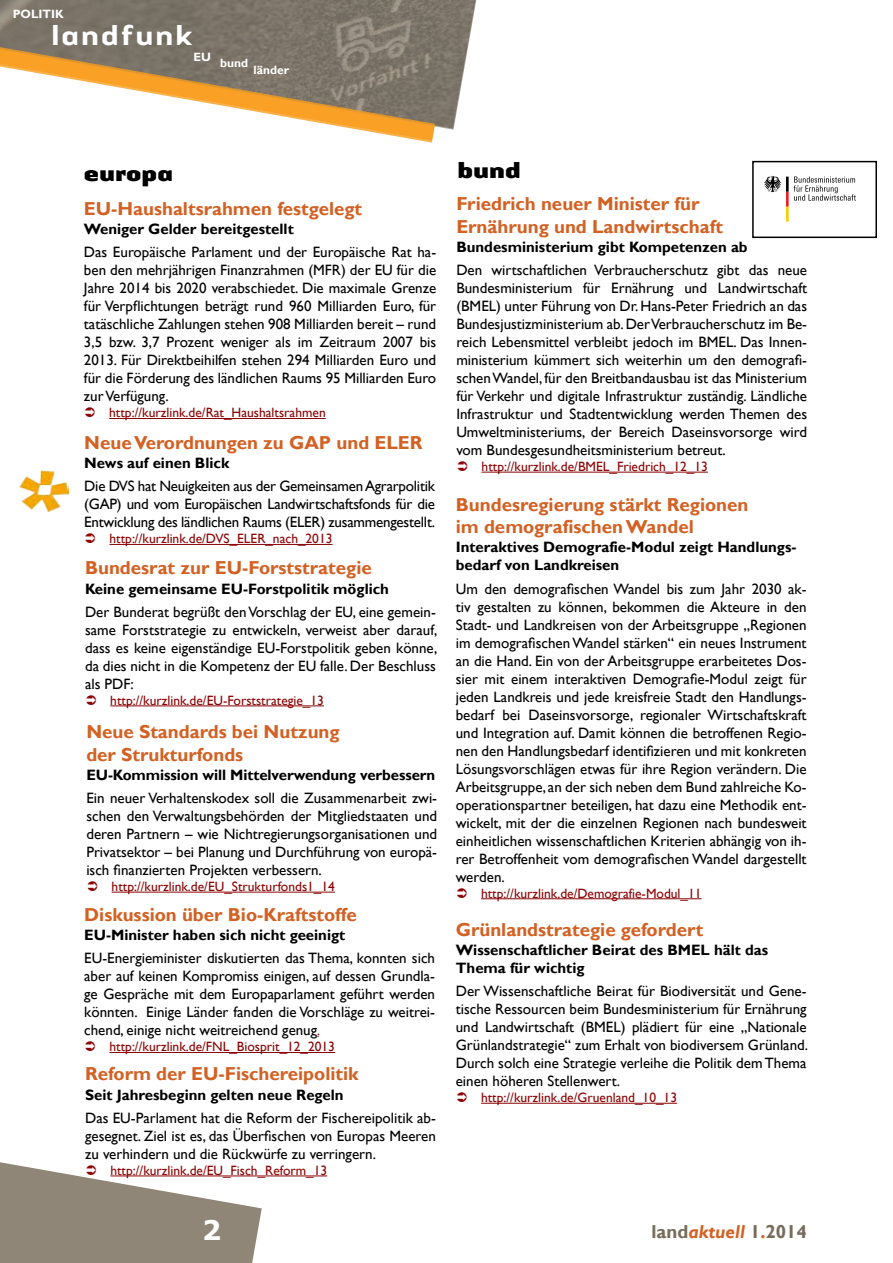
<style>
.page{position:relative;width:893px;height:1263px;background:#fff}
.page>*{position:absolute;margin:0;border:0;box-sizing:border-box;transform-origin:0 0}
.t1{font:500 30px "Authentic Sans LT";color:#fff}
.t2{font:700 27px "Verdana";color:#fff}
.t3{font:900 24px "Authentic Sans LT";color:#000}
.t4{font:700 18.75px/22.5px "Gill Sans";color:#d26123}
.t5{font:700 18.75px "Gill Sans";color:#776c5c}
.t6{font:15px/18px "Gill Sans";color:#000;text-align:justify}
.t7{font:700 15px/18px "Gill Sans";color:#000}
.t8{font:13.5px "Gill Sans";color:#8b0304}
.t9{font:700 12px "Gill Sans";color:#fff}
.s1{font-size:13.5px;color:#8b0304}
.s2{font-style:italic;color:#d26123}
.s3{color:#d26123}
</style>
<div class="page">
<svg style="left:0;top:0;width:477px;height:130px;background:#857e73"></svg>
<svg style="left:0;top:43px;width:435px;height:100px"></svg>
<hr style="left:482px;top:472px;width:226px;height:1px;background:#8b0304">
<hr style="left:109px;top:418px;width:217px;height:1px;background:#8b0304">
<hr style="left:110px;top:705px;width:214px;height:1px;background:#8b0304">
<hr style="left:481px;top:898px;width:220px;height:1px;background:#8b0304">
<hr style="left:110px;top:544px;width:223px;height:1px;background:#8b0304">
<hr style="left:112px;top:892px;width:223px;height:1px;background:#8b0304">
<img style="left:19px;top:470px;width:49px;height:41px">
<hr style="left:481px;top:1103px;width:196px;height:1px;background:#8b0304">
<svg style="left:764px;top:176px;width:92px;height:46px"></svg>
<div style="left:752px;top:161px;width:125px;height:77px;border:2px solid #000"></div>
<hr style="left:110px;top:1052px;width:225px;height:1px;background:#8b0304">
<hr style="left:110px;top:1175px;width:217px;height:1px;background:#8b0304">
<svg style="left:0;top:1162px;width:262px;height:101px"></svg>
<p class="t9" style="left:13px;top:7px;width:53px">POLITIK</p>
<h1 class="t1" style="left:51px;top:16px;width:144px">landfunk</h1>
<p class="t9" style="left:193px;top:50px;width:19px">EU</p>
<p class="t9" style="left:220px;top:56px;width:29px">bund</p>
<p class="t9" style="left:253px;top:63px;width:37px">länder</p>
<h3 class="t3" style="left:84px;top:157px;width:91px">europa</h3>
<h3 class="t3" style="left:457px;top:155px;width:65px">bund</h3>
<p class="t4" style="left:456px;top:192px;width:268px">Friedrich neuer Minister für<br>Ernährung und Landwirtschaft</p>
<p class="t7" style="left:456px;top:238px;width:293px">Bundesministerium gibt Kompetenzen ab</p>
<p class="t6" style="left:456px;top:261px;width:352px">Den wirtschaftlichen Verbraucherschutz gibt das neue Bundesministerium für Ernährung und Landwirtschaft (BMEL) unter Führung von Dr. Hans-Peter Friedrich an das Bundesjustizministerium ab. Der Verbraucherschutz im Be&shy;reich Lebensmittel verbleibt jedoch im BMEL. Das Innen&shy;ministerium kümmert sich weiterhin um den demografi&shy;schen Wandel, für den Breitbandausbau ist das Ministerium für Verkehr und digitale Infrastruktur zuständig. Ländliche Infrastruktur und Stadtentwicklung werden Themen des Umweltministeriums, der Bereich Daseinsvorsorge wird vom Bundesgesundheitsministerium betreut.</p>
<p class="t8" style="left:482px;top:459px;width:228px">http://kurzlink.de/BMEL_Friedrich_12_13</p>
<p class="t4" style="left:84px;top:197px;width:280px">EU-Haushaltsrahmen festgelegt</p>
<p class="t7" style="left:84px;top:220px;width:211px">Weniger Gelder bereitgestellt</p>
<p class="t6" style="left:84px;top:243px;width:354px">Das Europäische Parlament und der Europäische Rat ha&shy;ben den mehrjährigen Finanzrahmen (MFR) der EU für die Jahre 2014 bis 2020 verabschiedet. Die maximale Grenze für Verpflichtungen beträgt rund 960 Milliarden Euro, für tatäschliche Zahlungen stehen 908 Milliarden bereit – rund 3,5 bzw. 3,7 Prozent weniger als im Zeitraum 2007 bis 2013. Für Direktbeihilfen stehen 294 Milliarden Euro und für die Förderung des ländlichen Raums 95 Milliarden Euro zur Verfügung.</p>
<p class="t8" style="left:109px;top:405px;width:218px">http://kurzlink.de/Rat_Haushaltsrahmen</p>
<p class="t4" style="left:84px;top:431px;width:340px">Neue Verordnungen zu GAP und ELER</p>
<p class="t7" style="left:84px;top:454px;width:147px">News auf einen Blick</p>
<p class="t6" style="left:84px;top:477px;width:352px">Die DVS hat Neuigkeiten aus der Gemeinsamen Agrarpolitik (GAP) und vom Europäischen Landwirtschaftsfonds für die Entwicklung des ländlichen Raums (ELER) zusammengestellt.</p>
<p class="t8" style="left:110px;top:531px;width:225px">http://kurzlink.de/DVS_ELER_nach_2013</p>
<p class="t4" style="left:456px;top:493px;width:294px">Bundesregierung stärkt Regionen im demografischen Wandel</p>
<p class="t7" style="left:456px;top:538px;width:342px">Interaktives Demografie-Modul zeigt Handlungs&shy;bedarf von Landkreisen</p>
<p class="t6" style="left:456px;top:579px;width:352px">Um den demografischen Wandel bis zum Jahr 2030 ak&shy;tiv gestalten zu können, bekommen die Akteure in den Stadt- und Landkreisen von der Arbeitsgruppe „Regionen im demografischen Wandel stärken“ ein neues Instrument an die Hand. Ein von der Arbeitsgruppe erarbeitetes Dos&shy;sier mit einem interaktiven Demografie-Modul zeigt für jeden Landkreis und jede kreisfreie Stadt den Handlungs&shy;bedarf bei Daseinsvorsorge, regionaler Wirtschaftskraft und Integration auf. Damit können die betroffenen Regio&shy;nen den Handlungsbedarf identifizieren und mit konkreten Lösungsvorschlägen etwas für ihre Region verändern. Die Arbeitsgruppe, an der sich neben dem Bund zahlreiche Ko&shy;operationspartner beteiligen, hat dazu eine Methodik ent&shy;wickelt, mit der die einzelnen Regionen nach bundesweit einheitlichen wissenschaftlichen Kriterien abhängig von ih&shy;rer Betroffenheit vom demografischen Wandel dargestellt werden.</p>
<p class="t8" style="left:481px;top:885px;width:222px">http://kurzlink.de/Demografie-Modul_11</p>
<p class="t4" style="left:85px;top:557px;width:288px">Bundesrat zur EU-Forststrategie</p>
<p class="t7" style="left:85px;top:579px;width:306px">Keine gemeinsame EU-Forstpolitik möglich</p>
<p class="t6" style="left:85px;top:602px;width:354px">Der Bunderat begrüßt den Vorschlag der EU, eine gemein&shy;same Forststrategie zu entwickeln, verweist aber darauf, dass es keine eigenständige EU-Forstpolitik geben könne, da dies nicht in die Kompetenz der EU falle. Der Beschluss als PDF:</p>
<p class="t8" style="left:110px;top:692px;width:215px">http://kurzlink.de/EU-Forststrategie_13</p>
<p class="t4" style="left:86px;top:720px;width:255px">Neue Standards bei Nutzung der Strukturfonds</p>
<p class="t7" style="left:86px;top:766px;width:350px">EU-Kommission will Mittelverwendung verbessern</p>
<p class="t6" style="left:86px;top:789px;width:352px">Ein neuer Verhaltenskodex soll die Zusammenarbeit zwi&shy;schen den Verwaltungsbehörden der Mitgliedstaaten und deren Partnern – wie Nichtregierungsorganisationen und Privatsektor – bei Planung und Durchführung von europä&shy;isch finanzierten Projekten verbessern.</p>
<p class="t8" style="left:112px;top:879px;width:225px">http://kurzlink.de/EU_Strukturfonds1_14</p>
<p class="t4" style="left:84px;top:903px;width:274px">Diskussion über Bio-Kraftstoffe</p>
<p class="t7" style="left:84px;top:926px;width:263px">EU-Minister haben sich nicht geeinigt</p>
<p class="t6" style="left:84px;top:949px;width:352px">EU-Energieminister diskutierten das Thema, konnten sich aber auf keinen Kompromiss einigen, auf dessen Grundla&shy;ge Gespräche mit dem Europaparlament geführt werden könnten. Einige Länder fanden die Vorschläge zu weitrei&shy;chend, einige nicht weitreichend genug<span class="s1">.</span></p>
<p class="t8" style="left:109px;top:1039px;width:227px">http://kurzlink.de/FNL_Biosprit_12_2013</p>
<p class="t4" style="left:85px;top:1063px;width:275px">Reform der EU-Fischereipolitik</p>
<p class="t7" style="left:85px;top:1085px;width:260px">Seit Jahresbeginn gelten neue Regeln</p>
<p class="t6" style="left:85px;top:1108px;width:352px">Das EU-Parlament hat die Reform der Fischereipolitik ab&shy;gesegnet. Ziel ist es, das Überfischen von Europas Meeren zu verhindern und die Rückwürfe zu verringern.</p>
<p class="t8" style="left:110px;top:1162px;width:218px">http://kurzlink.de/EU_Fisch_Reform_13</p>
<h2 class="t2" style="left:202px;top:1213px;width:21px">2</h2>
<p class="t4" style="left:456px;top:918px;width:249px">Grünlandstrategie gefordert</p>
<p class="t7" style="left:456px;top:941px;width:314px">Wissenschaftlicher Beirat des BMEL hält das<br>Thema für wichtig</p>
<p class="t6" style="left:456px;top:982px;width:354px">Der Wissenschaftliche Beirat für Biodiversität und Gene&shy;tische Ressourcen beim Bundesministerium für Ernährung und Landwirtschaft (BMEL) plädiert für eine „Nationale Grünlandstrategie“ zum Erhalt von biodiversem Grünland.<br>Durch solch eine Strategie verleihe die Politik dem Thema einen höheren Stellenwert.</p>
<p class="t8" style="left:481px;top:1090px;width:198px">http://kurzlink.de/Gruenland_10_13</p>
<p class="t5" style="left:652px;top:1220px;width:157px">land<span class="s2">aktuell</span> 1<span class="s3">.</span>2014</p>
</div>
